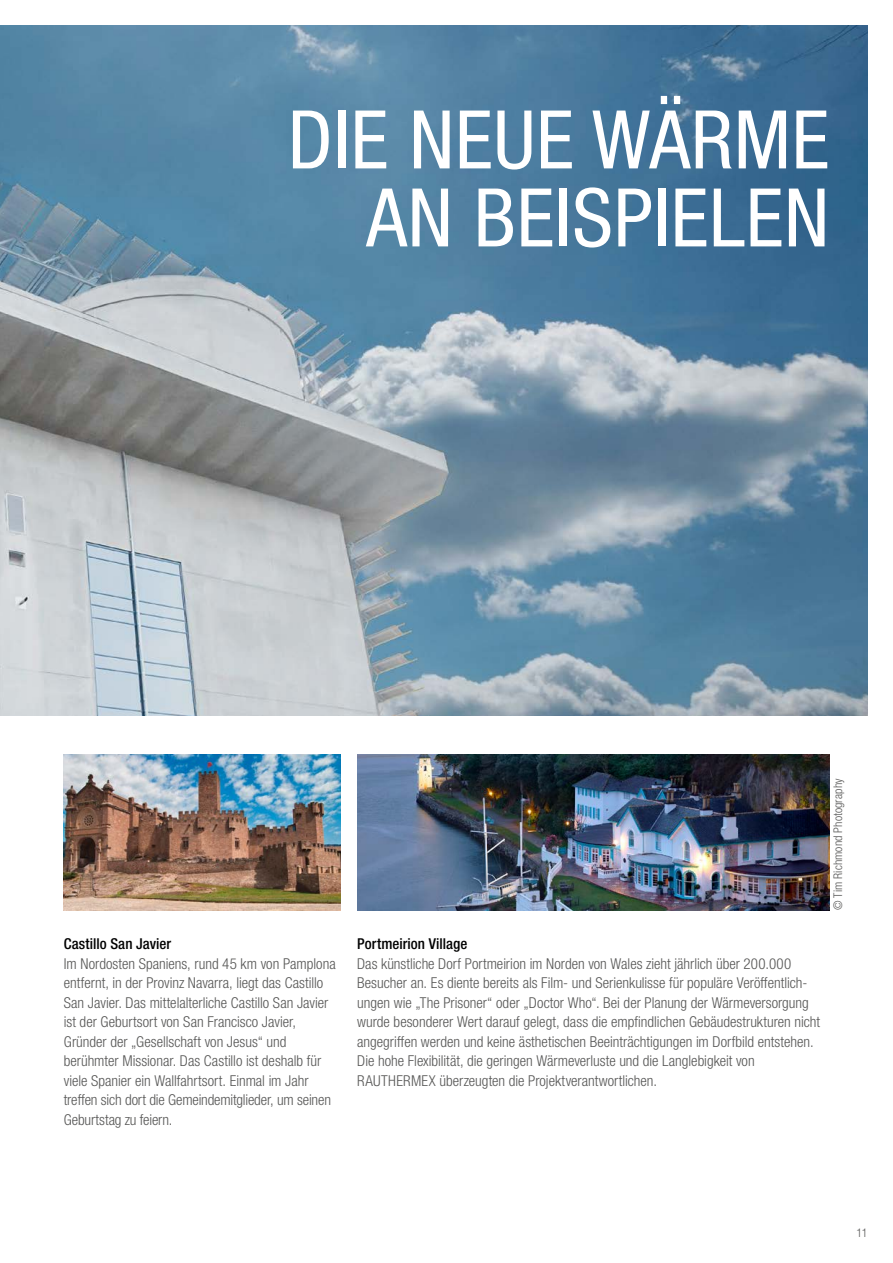
<style>
.page{position:relative;width:893px;height:1263px;background:#fff}
.page>*{position:absolute;margin:0;border:0;box-sizing:border-box;transform-origin:0 0}
.Headline_large_in_pi{font:condensed 81px/78px "Helvetica Neue LTW1 G";letter-spacing:.01em;color:#fff;text-align:right}
.Bodytext{font:300 condensed 15px/19.5px "Helvetica Neue LTW1 G";color:#575756}
.Bodytext_headline{font:500 condensed 15px "Helvetica Neue LTW1 G";letter-spacing:.005em;color:#000}
.Marginal_text_8{font:300 condensed 12px "Helvetica Neue LTW1 G";letter-spacing:.01em;color:#575756}
</style>
<div class="page">
<img style="left:0;top:26px;width:867px;height:689px">
<img style="left:357px;top:754px;width:472px;height:156px">
<img style="left:64px;top:754px;width:276px;height:156px">
<p class="Headline_large_in_pi" style="left:287px;top:101px;width:543px">DIE NEUE WÄRME<br>AN BEISPIELEN</p>
<p class="Bodytext_headline" style="left:64px;top:935px;width:109px">Castillo San Javier</p>
<p class="Bodytext" style="left:64px;top:954px;width:273px">Im Nordosten Spaniens, rund 45 km von Pamplona entfernt, in der Provinz Navarra, liegt das Castillo San Javier. Das mittelalterliche Castillo San Javier ist der Geburtsort von San Francisco Javier, Gründer der „Gesellschaft von Jesus“ und berühmter Missionar. Das Castillo ist deshalb für viele Spanier ein Wallfahrtsort. Einmal im Jahr treffen sich dort die Gemeindemitglieder, um seinen Geburtstag zu feiern.</p>
<p class="Bodytext_headline" style="left:357px;top:935px;width:112px">Portmeirion Village</p>
<p class="Bodytext" style="left:357px;top:954px;width:465px">Das künstliche Dorf Portmeirion im Norden von Wales zieht jährlich über 200.000<br>Besucher an. Es diente bereits als Film- und Serienkulisse für populäre Veröffentlich&shy;ungen wie „The Prisoner“ oder „Doctor Who“. Bei der Planung der Wärmeversorgung wurde besonderer Wert darauf gelegt, dass die empfindlichen Gebäudestrukturen nicht angegriffen werden und keine ästhetischen Beeinträchtigungen im Dorfbild entstehen.<br>Die hohe Flexibilität, die geringen Wärmeverluste und die Langlebigkeit von RAUTHERMEX überzeugten die Projektverantwortlichen.</p>
<p class="Marginal_text_8" style="left:831px;top:910px;width:133px;rotate:-90deg">© Tim Richmond Photography</p>
<p class="Marginal_text_8" style="left:857px;top:1226px;width:12px">11</p>
</div>
